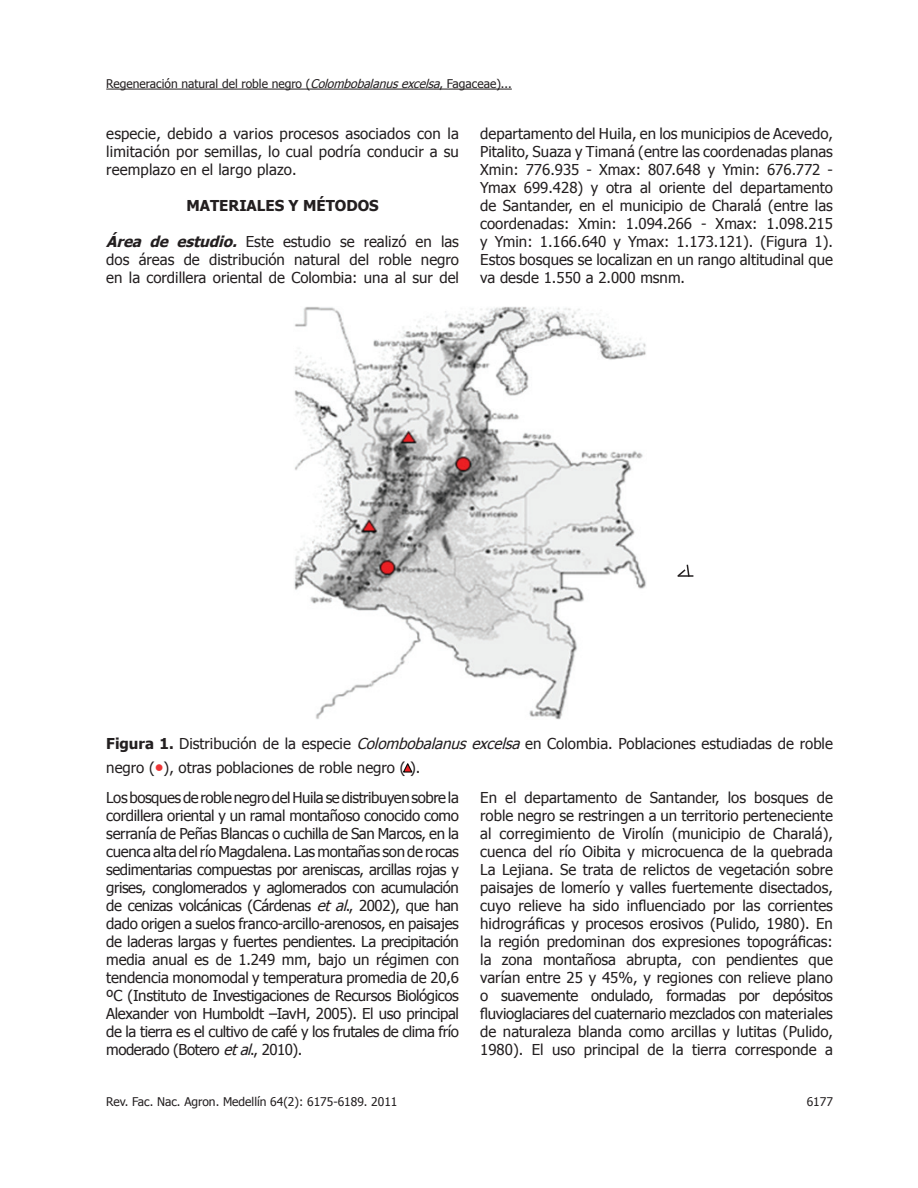
<style>
.page{position:relative;width:918px;height:1188px;background:#fff}
.page>*{position:absolute;margin:0;border:0;box-sizing:border-box;transform-origin:0 0}
.t1{font:15px/18px "Tahoma";color:#231f20;text-align:justify}
.t2{font:700 15px "Tahoma";color:#231f20}
.t3{font:12px "Tahoma";color:#231f20}
.s1{font-style:italic}
.s2{font-weight:700;font-style:italic}
.s3{font-weight:700}
.s4{font-size:19.5px;color:#ee3536}
</style>
<div class="page">
<hr style="left:106px;top:89px;width:406px;height:1px;background:#231f20">
<img style="left:294px;top:306px;width:352px;height:414px">
<svg style="left:677px;top:564px;width:16px;height:13px"></svg>
<svg style="left:403px;top:763px;width:10px;height:10px"></svg>
<p class="t3" style="left:106px;top:76px;width:407px">Regeneración natural del roble negro (<span class="s1">Colombobalanusexcelsa</span>, Fagaceae)...</p>
<p class="t1" style="left:106px;top:125px;width:354px">especie, debido a varios procesos asociados con la limitación por semillas, lo cual podría conducir a su reemplazo en el largo plazo.</p>
<p class="t2" style="left:186px;top:195px;width:194px">MATERIALES Y MÉTODOS</p>
<p class="t1" style="left:106px;top:233px;width:354px"><span class="s2">Área de estudio.</span> Este estudio se realizó en las dos áreas de distribución natural del roble negro en la cordillera oriental de Colombia: una al sur del</p>
<p class="t1" style="left:480px;top:125px;width:354px">departamento del Huila, en los municipios de Acevedo, Pitalito, Suaza y Timaná (entre las coordenadas planas Xmin: 776.935 - Xmax: 807.648 y Ymin: 676.772 - Ymax 699.428) y otra al oriente del departamento de Santander, en el municipio de Charalá (entre las coordenadas: Xmin: 1.094.266 - Xmax: 1.098.215 y Ymin: 1.166.640 y Ymax: 1.173.121). (Figura 1).<br>Estos bosques se localizan en un rango altitudinal que va desde 1.550 a 2.000 msnm.</p>
<p class="t1" style="left:106px;top:733px;width:728px;line-height:23.4px"><span class="s3">Figura 1.</span> Distribución de la especie <span class="s1">Colombobalanusexcelsa</span>en Colombia. Poblaciones estudiadas de roble negro (<span class="s4">•</span>), otras poblaciones de roble negro ( ).</p>
<p class="t1" style="left:106px;top:790px;width:354px">Los bosques de roble negro del Huila se distribuyen sobre la cordillera oriental y un ramal montañoso conocido como serranía de Peñas Blancas o cuchilla de San Marcos, en la cuenca alta del río Magdalena. Las montañas son de rocas sedimentarias compuestas por areniscas, arcillas rojas y grises, conglomerados y aglomerados con acumulación de cenizas volcánicas (Cárdenas <span class="s1">etal</span>., 2002), que han dado origen a suelos franco-arcillo-arenosos, en paisajes de laderas largas y fuertes pendientes. La precipitación media anual es de 1.249 mm, bajo un régimen con tendencia monomodal y temperatura promedia de 20,6 ºC (Instituto de Investigaciones de Recursos Biológicos Alexander von Humboldt –IavH, 2005). El uso principal de la tierra es el cultivo de café y los frutales de clima frío moderado (Botero <span class="s1">etal</span>., 2010).</p>
<p class="t1" style="left:480px;top:790px;width:354px">En el departamento de Santander, los bosques de roble negro se restringen a un territorio perteneciente al corregimiento de Virolín (municipio de Charalá), cuenca del río Oibita y microcuenca de la quebrada La Lejiana. Se trata de relictos de vegetación sobre paisajes de lomerío y valles fuertemente disectados, cuyo relieve ha sido influenciado por las corrientes hidrográficas y procesos erosivos (Pulido, 1980). En la región predominan dos expresiones topográficas: la zona montañosa abrupta, con pendientes que varían entre 25 y 45%, y regiones con relieve plano o suavemente ondulado, formadas por depósitos fluvioglaciares del cuaternario mezclados con materiales de naturaleza blanda como arcillas y lutitas (Pulido, 1980). El uso principal de la tierra corresponde a</p>
<p class="t3" style="left:106px;top:1093px;width:293px">Rev. Fac. Nac. Agron. Medellín 64(2): 6175-6189. 2011</p>
<p class="t3" style="left:807px;top:1093px;width:28px">6177</p>
</div>
